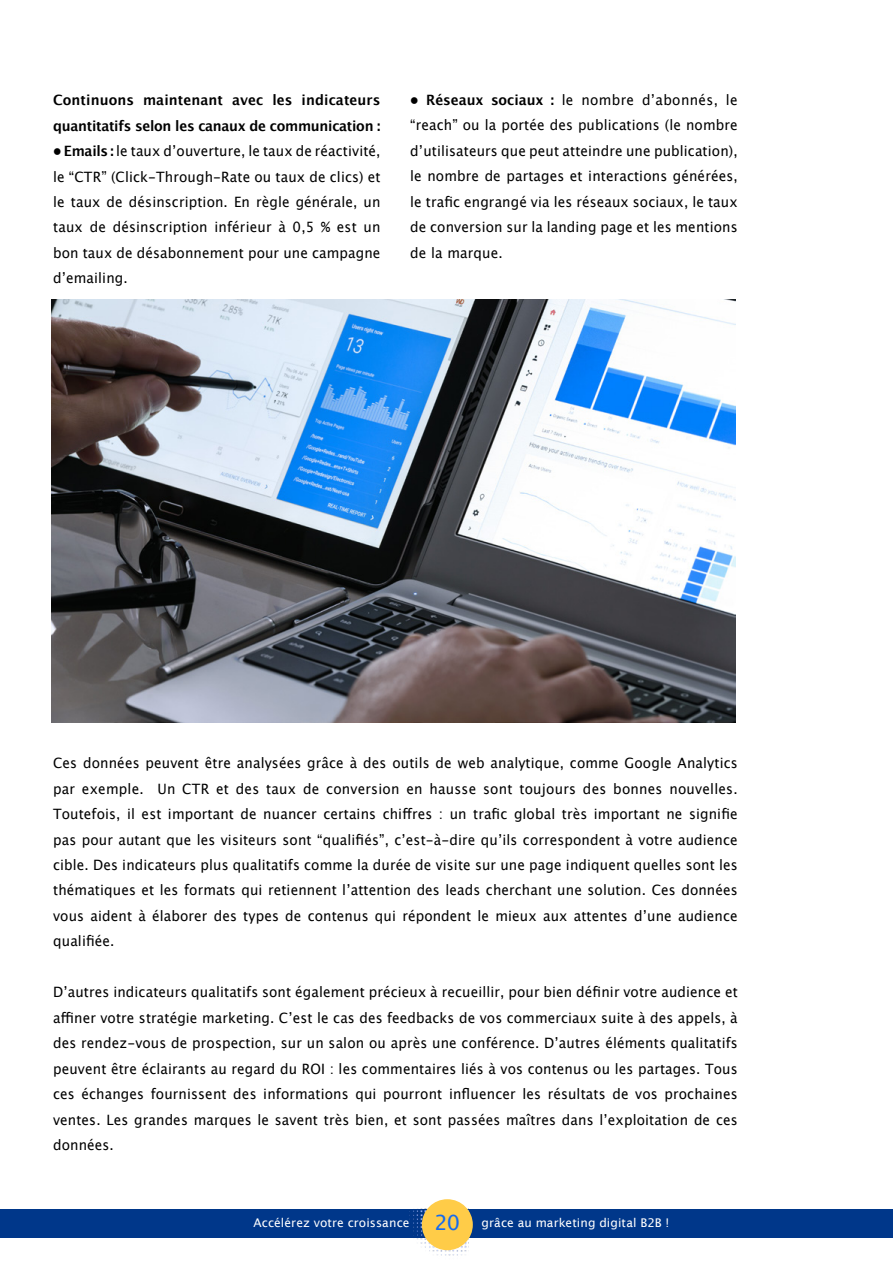
<style>
.page{position:relative;width:893px;height:1263px;background:#fff}
.page>*{position:absolute;margin:0;border:0;box-sizing:border-box;transform-origin:0 0}
.t1{font:21px "Lucida Sans";color:#136af0}
.t2{font:14.25px/25.5px "Lucida Grande";letter-spacing:.01em;color:#000;text-align:justify;scale:.95 1}
.t3{font:700 14.25px/25.5px "Lucida Grande";letter-spacing:-.02em;color:#000;scale:.95 1}
.t4{font:12px "Lucida Sans";letter-spacing:.01em;color:#fff}
.s1{font-weight:700}
</style>
<div class="page">
<div style="left:0;top:1209px;width:893px;height:29px;background:#00378a"></div>
<img style="left:409px;top:1208px;width:59px;height:48px">
<div style="left:422px;top:1199px;width:51px;height:51px;background:#ffcc48;border-radius:50%"></div>
<img style="left:51px;top:300px;width:685px;height:423px">
<p class="t3" style="left:53px;top:87px;width:346px">Continuons maintenant avec les indicateurs quantitatifs selon les canaux de communication :</p>
<p class="t2" style="left:53px;top:138px;width:346px"><span class="s1">• Emails :</span> le taux d’ouverture, le taux de réactivité, le “CTR” (Click-Through-Rate ou taux de clics) et le taux de désinscription. En règle générale, un taux de désinscription inférieur à 0,5 % est un bon taux de désabonnement pour une campagne d’emailing.</p>
<p class="t2" style="left:410px;top:87px;width:346px"><span class="s1">• Réseaux sociaux :</span> le nombre d’abonnés, le “reach” ou la portée des publications (le nombre d’utilisateurs que peut atteindre une publication), le nombre de partages et interactions générées, le trafic engrangé via les réseaux sociaux, le taux de conversion sur la landing page et les mentions de la marque.</p>
<p class="t2" style="left:53px;top:750px;width:722px">Ces données peuvent être analysées grâce à des outils de web analytique, comme Google Analytics par exemple. Un CTR et des taux de conversion en hausse sont toujours des bonnes nouvelles.<br>Toutefois, il est important de nuancer certains chiffres : un trafic global très important ne signifie pas pour autant que les visiteurs sont “qualifiés”, c’est-à-dire qu’ils correspondent à votre audience cible. Des indicateurs plus qualitatifs comme la durée de visite sur une page indiquent quelles sont les thématiques et les formats qui retiennent l’attention des leads cherchant une solution. Ces données vous aident à élaborer des types de contenus qui répondent le mieux aux attentes d’une audience qualifiée.</p>
<p class="t2" style="left:53px;top:980px;width:722px">D’autres indicateurs qualitatifs sont également précieux à recueillir, pour bien définir votre audience et affiner votre stratégie marketing. C’est le cas des feedbacks de vos commerciaux suite à des appels, à des rendez-vous de prospection, sur un salon ou après une conférence. D’autres éléments qualitatifs peuvent être éclairants au regard du ROI : les commentaires liés à vos contenus ou les partages. Tous ces échanges fournissent des informations qui pourront influencer les résultats de vos prochaines ventes. Les grandes marques le savent très bien, et sont passées maîtres dans l’exploitation de ces données.</p>
<h1 class="t1" style="left:435px;top:1211px;width:27px">20</h1>
<p class="t4" style="left:253px;top:1216px;width:157px">Accélérez votre croissance</p>
<p class="t4" style="left:482px;top:1216px;width:189px">grâce au marketing digital B2B !</p>
</div>
